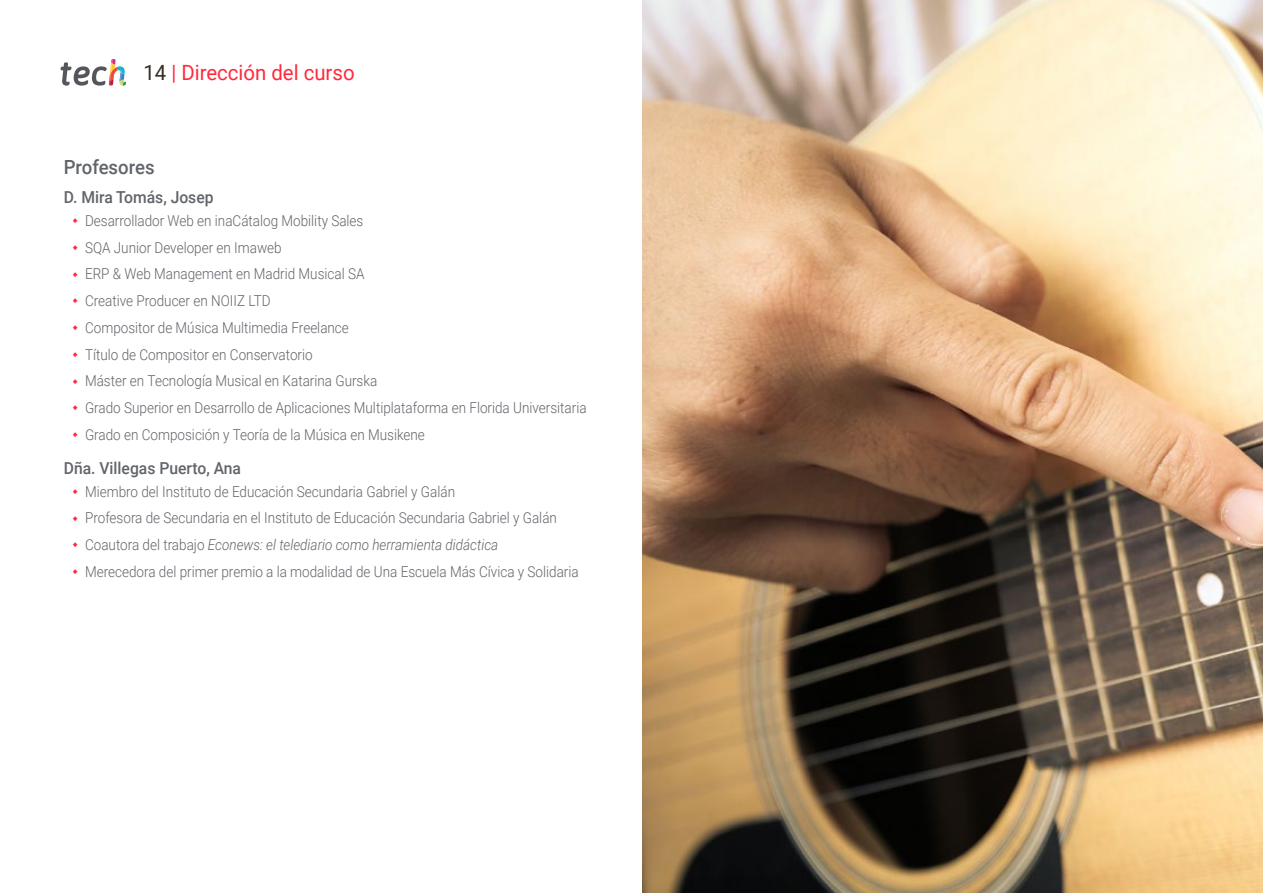
<style>
.page{position:relative;width:1263px;height:893px;background:#fff}
.page>*{position:absolute;margin:0;border:0;box-sizing:border-box;transform-origin:0 0}
.t1{font:21px "Roboto";color:#ff293a}
.t2{font:500 19.5px "Roboto";color:#61646a;scale:.95 1}
.t3{font:500 16.5px "Roboto";color:#61646a;scale:.95 1}
.t4{font:300 15px/26.7px "Roboto";color:#61646a;scale:.9 1}
.s1{color:#312e20}
.s2{font-style:italic}
</style>
<div class="page">
<svg style="left:61px;top:59px;width:65px;height:27px"></svg>
<img style="left:642px;top:0;width:621px;height:893px">
<h1 class="t1" style="left:144px;top:57px;width:213px"><span class="s1">14</span> | Dirección del curso</h1>
<h2 class="t2" style="left:64px;top:153px;width:97px">Profesores</h2>
<p class="t3" style="left:64px;top:186px;width:159px">D. Mira Tomás, Josep</p>
<p class="t4" style="left:85px;top:207px;width:559px">Desarrollador Web en inaCátalog Mobility Sales<br>SQA Junior Developer en Imaweb<br>ERP &amp; Web Management en Madrid Musical SA<br>Creative Producer en NOIIZ LTD<br>Compositor de Música Multimedia Freelance<br>Título de Compositor en Conservatorio<br>Máster en Tecnología Musical en Katarina Gurska<br>Grado Superior en Desarrollo de Aplicaciones Multiplataforma en Florida Universitaria Grado en Composición y Teoría de la Música en Musikene</p>
<p class="t3" style="left:64px;top:457px;width:188px">Dña. Villegas Puerto, Ana</p>
<p class="t4" style="left:85px;top:477px;width:550px">Miembro del Instituto de Educación Secundaria Gabriel y Galán<br>Profesora de Secundaria en el Instituto de Educación Secundaria Gabriel y Galán Coautora del trabajo <span class="s2">Econews: el telediario como herramienta didáctica<br></span>Merecedora del primer premio a la modalidad de Una Escuela Más Cívica y Solidaria</p>
</div>
